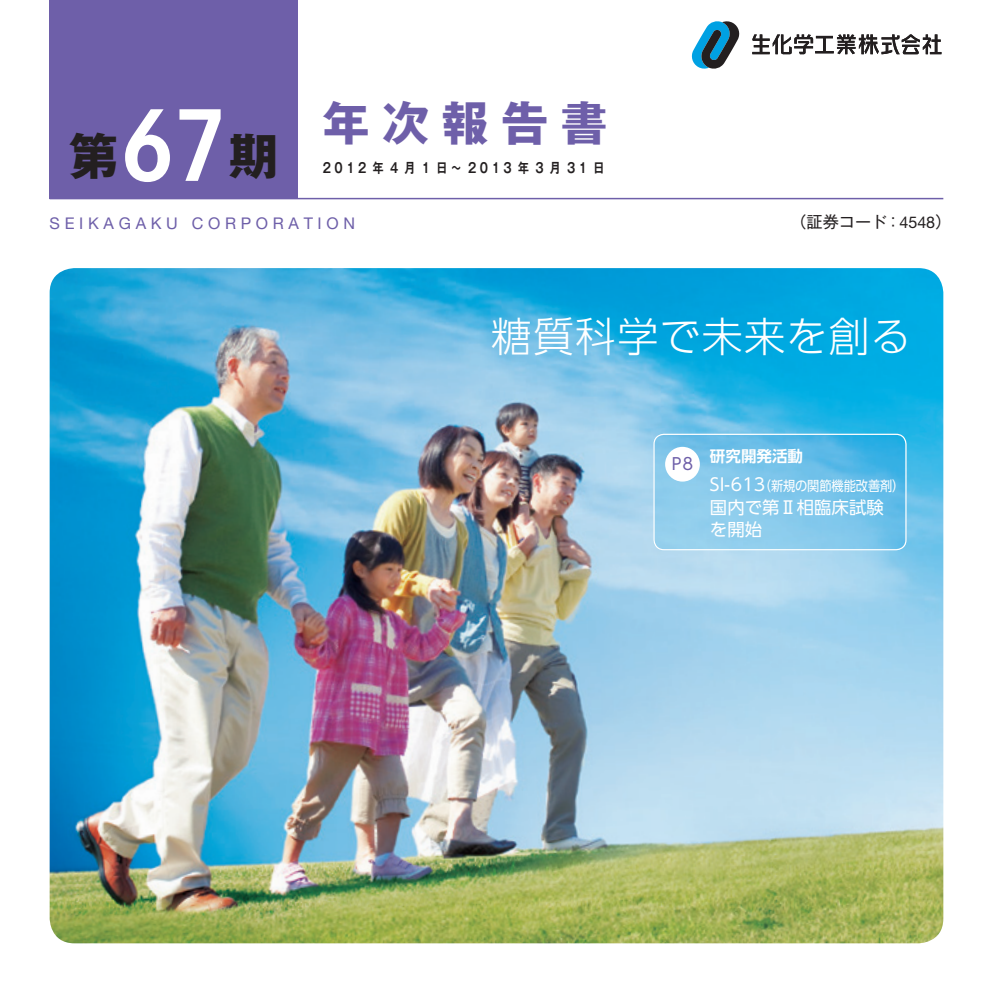
<style>
.page{position:relative;width:993px;height:993px;background:#fff}
.page>*{position:absolute;margin:0;border:0;box-sizing:border-box;transform-origin:0 0}
.t1{font:700 49.52px "Gothic MB101 Pr 6 N";color:#231f20}
.t2{font:700 47.07px "Gothic MB101 Pr 6 N";letter-spacing:.26em;color:#6e5fa9}
.t3{font:300 40.95px "UD Shin Go Pro";letter-spacing:.03em;color:#fff}
.t4{font:17.32px/22.4px "UD Shin Go Pro";color:#fff}
.t5{font:16.45px "UD Shin Go Pro";color:#6e5fa9}
.t6{font:16.1px "Helvetica Neue LT Std";letter-spacing:.29em;color:#6e5fa9}
.t7{font:16.1px "Gothic MB101 Pr 6 N";color:#231f20}
.t8{font:700 15.58px "UD Shin Go Pro De";color:#fff}
.t9{font:700 13.65px "Gothic MB101 Pr 6 N De";letter-spacing:.575em;color:#231f20;scale:.8 1}
.t10{font:13.65px "UD Shin Go Pro";letter-spacing:-.01em;color:#fff;scale:.9 1}
.s1{font-family:"ITC Avant Garde Std";font-weight:600;font-stretch:condensed;font-size:96.77px;color:#fff}
.s2{font-family:"Helvetica Neue LT Std"}
.s3{font-size:17.32px}
</style>
<div class="page">
<img style="left:50px;top:268px;width:893px;height:675px">
<div style="left:50px;top:0;width:248px;height:198px;background:#6e5fa9"></div>
<hr style="left:50px;top:198px;width:893px;height:1px;background:#6e5fa9">
<svg style="left:752px;top:34px;width:189px;height:20px"></svg>
<svg style="left:691px;top:21px;width:49px;height:48px"></svg>
<svg style="left:653px;top:433px;width:253px;height:117px;background:#75c3ea"></svg>
<div style="left:665px;top:446px;width:34px;height:35px;background:#fff;border-radius:50%"></div>
<div style="left:653px;top:433px;width:253px;height:117px;border:1px solid #fff;border-radius:10px"></div>
<p class="t1" style="left:69px;top:115px;width:211px">第<span class="s1">67</span>期</p>
<p class="t2" style="left:322px;top:84px;width:286px">年次報告書</p>
<p class="t9" style="left:322px;top:157px;width:353px">2012年4月1日～2013年3月31日</p>
<p class="t6" style="left:50px;top:214px;width:307px">SEIKAGAKU CORPORATION</p>
<p class="t7" style="left:790px;top:208px;width:162px">（証券コード：<span class="s2">4548</span>）</p>
<p class="t3" style="left:490px;top:303px;width:422px">糖質科学で未来を創る</p>
<p class="t5" style="left:671px;top:450px;width:23px">P8</p>
<p class="t8" style="left:709px;top:444px;width:95px">研究開発活動</p>
<p class="t10" style="left:709px;top:475px;width:218px"><span class="s3">SI-613</span>（新規の関節機能改善剤）</p>
<p class="t4" style="left:709px;top:495px;width:175px">国内で第Ⅱ相臨床試験を開始</p>
</div>
